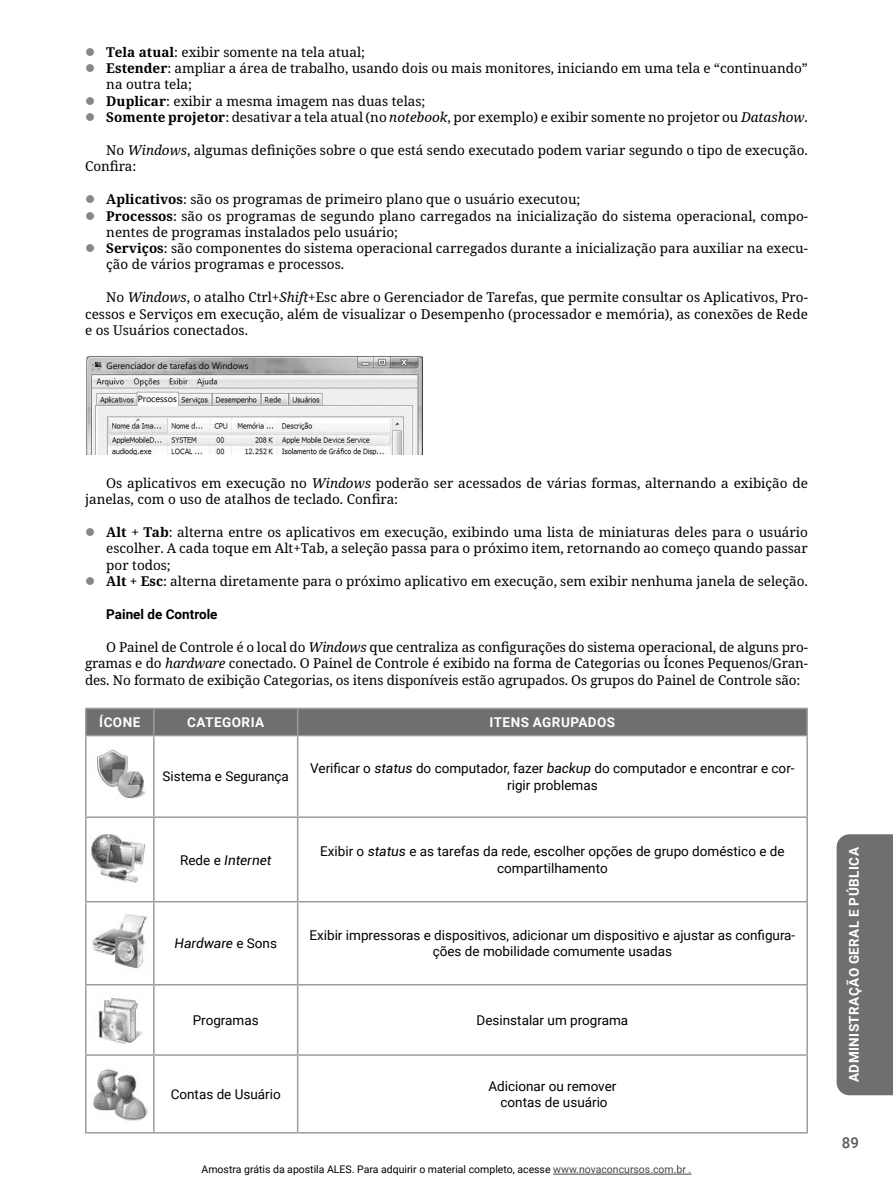
<style>
.page{position:relative;width:893px;height:1191px;background:#fff}
.page>*{position:absolute;margin:0;border:0;box-sizing:border-box;transform-origin:0 0}
.t1{font:500 15px "Roboto";color:#575757}
.Parágrafos{font:13.5px/16.2px "Noto Serif";color:#000}
.Células{font:13.5px/16.2px "Roboto";color:#000;text-align:center}
.Cabeçalho{font:700 13.5px "Roboto";letter-spacing:.035em;color:#fff}
.Células-2{font:italic 13.5px "Roboto";color:#000}
.Subtópico{font:700 13.5px "Roboto";color:#000}
.t2{font:10.5px "Roboto";color:#000}
.Parágrafos-2{font:9px "Segoe UI";color:#000}
.s1{font-weight:700}
.s2{font-style:italic}
.s3{font-style:normal}
.s4{color:#454545}
</style>
<div class="page">
<div style="left:837px;top:834px;width:56px;height:261px;background:#6f6f6f"></div>
<hr style="left:553px;top:1173px;width:138px;height:1px;background:#454545">
<img style="left:86px;top:356px;width:337px;height:98px">
<hr style="left:85px;top:707px;width:69px;height:2px;background:#9c9c9c">
<hr style="left:85px;top:709px;width:2px;height:26px;background:#9c9c9c">
<hr style="left:154px;top:707px;width:144px;height:2px;background:#9c9c9c">
<hr style="left:298px;top:707px;width:510px;height:2px;background:#9c9c9c">
<div style="left:86px;top:709px;width:720px;height:26px;background:#6f6f6f"></div>
<hr style="left:806px;top:709px;width:2px;height:26px;background:#9c9c9c">
<hr style="left:85px;top:735px;width:69px;height:1px;background:#9c9c9c">
<hr style="left:85px;top:736px;width:2px;height:80px;background:#9c9c9c">
<hr style="left:154px;top:735px;width:144px;height:1px;background:#9c9c9c">
<hr style="left:153px;top:736px;width:2px;height:80px;background:#9c9c9c">
<hr style="left:298px;top:735px;width:510px;height:1px;background:#9c9c9c">
<hr style="left:297px;top:736px;width:1px;height:80px;background:#9c9c9c">
<hr style="left:806px;top:736px;width:2px;height:80px;background:#9c9c9c">
<hr style="left:85px;top:816px;width:69px;height:2px;background:#9c9c9c">
<hr style="left:85px;top:818px;width:2px;height:83px;background:#9c9c9c">
<hr style="left:154px;top:816px;width:144px;height:2px;background:#9c9c9c">
<hr style="left:153px;top:818px;width:2px;height:83px;background:#9c9c9c">
<hr style="left:298px;top:816px;width:510px;height:2px;background:#9c9c9c">
<hr style="left:297px;top:818px;width:1px;height:83px;background:#9c9c9c">
<hr style="left:806px;top:818px;width:2px;height:83px;background:#9c9c9c">
<hr style="left:85px;top:901px;width:69px;height:1px;background:#9c9c9c">
<hr style="left:85px;top:902px;width:2px;height:82px;background:#9c9c9c">
<hr style="left:154px;top:901px;width:144px;height:1px;background:#9c9c9c">
<hr style="left:153px;top:902px;width:2px;height:82px;background:#9c9c9c">
<hr style="left:298px;top:901px;width:510px;height:1px;background:#9c9c9c">
<hr style="left:297px;top:902px;width:1px;height:82px;background:#9c9c9c">
<hr style="left:806px;top:902px;width:2px;height:82px;background:#9c9c9c">
<hr style="left:85px;top:984px;width:69px;height:1px;background:#9c9c9c">
<hr style="left:85px;top:985px;width:2px;height:69px;background:#9c9c9c">
<hr style="left:154px;top:984px;width:144px;height:1px;background:#9c9c9c">
<hr style="left:153px;top:985px;width:2px;height:69px;background:#9c9c9c">
<hr style="left:298px;top:984px;width:510px;height:1px;background:#9c9c9c">
<hr style="left:297px;top:985px;width:1px;height:69px;background:#9c9c9c">
<hr style="left:806px;top:985px;width:2px;height:69px;background:#9c9c9c">
<hr style="left:85px;top:1054px;width:69px;height:1px;background:#9c9c9c">
<hr style="left:85px;top:1055px;width:2px;height:77px;background:#9c9c9c">
<hr style="left:154px;top:1054px;width:144px;height:1px;background:#9c9c9c">
<hr style="left:153px;top:1055px;width:2px;height:77px;background:#9c9c9c">
<hr style="left:298px;top:1054px;width:510px;height:1px;background:#9c9c9c">
<hr style="left:297px;top:1055px;width:1px;height:77px;background:#9c9c9c">
<hr style="left:806px;top:1055px;width:2px;height:77px;background:#9c9c9c">
<hr style="left:85px;top:1132px;width:69px;height:1px;background:#9c9c9c">
<hr style="left:154px;top:1132px;width:144px;height:1px;background:#9c9c9c">
<hr style="left:298px;top:1132px;width:510px;height:1px;background:#9c9c9c">
<img style="left:97px;top:750px;width:49px;height:49px">
<img style="left:91px;top:834px;width:55px;height:49px">
<img style="left:92px;top:914px;width:55px;height:55px">
<img style="left:98px;top:998px;width:45px;height:46px">
<img style="left:92px;top:1068px;width:56px;height:53px">
<p class="Parágrafos" style="left:106px;top:44px;width:260px"><span class="s1">Tela atual</span>: exibir somente na tela atual;</p>
<p class="Parágrafos" style="left:106px;top:61px;width:703px"><span class="s1">Estender</span>: ampliar a área de trabalho, usando dois ou mais monitores, iniciando em uma tela e “continuando” na outra tela;</p>
<p class="Parágrafos" style="left:106px;top:93px;width:321px"><span class="s1">Duplicar</span>: exibir a mesma imagem nas duas telas;</p>
<p class="Parágrafos" style="left:106px;top:109px;width:703px"><span class="s1">Somente projetor</span>: desativar a tela atual (no <span class="s2">notebook</span>, por exemplo) e exibir somente no projetor ou <span class="s2">Datashow</span>.</p>
<p class="Parágrafos" style="left:85px;top:142px;width:724px;text-indent:21px">No <span class="s2">Windows</span>, algumas definições sobre o que está sendo executado podem variar segundo o tipo de execução.<br>Confira:</p>
<p class="Parágrafos" style="left:106px;top:192px;width:476px"><span class="s1">Aplicativos</span>: são os programas de primeiro plano que o usuário executou;</p>
<p class="Parágrafos" style="left:106px;top:208px;width:703px"><span class="s1">Processos</span>: são os programas de segundo plano carregados na inicialização do sistema operacional, compo&shy;nentes de programas instalados pelo usuário;</p>
<p class="Parágrafos" style="left:106px;top:240px;width:703px"><span class="s1">Serviços</span>: são componentes do sistema operacional carregados durante a inicialização para auxiliar na execu&shy;ção de vários programas e processos.</p>
<p class="Parágrafos" style="left:85px;top:290px;width:724px;text-align:justify;text-indent:21px">No <span class="s2">Windows</span>, o atalho Ctrl+<span class="s2">Shift</span>+Esc abre o Gerenciador de Tarefas, que permite consultar os Aplicativos, Pro&shy;cessos e Serviços em execução, além de visualizar o Desempenho (processador e memória), as conexões de Rede e os Usuários conectados.</p>
<p class="Parágrafos-2" style="left:107px;top:357px;width:143px">Gerenciador de tarefas do Windows</p>
<p class="Parágrafos-2" style="left:138px;top:390px;width:41px">Processos</p>
<p class="Parágrafos" style="left:85px;top:475px;width:724px;text-indent:21px">Os aplicativos em execução no <span class="s2">Windows</span> poderão ser acessados de várias formas, alternando a exibição de janelas, com o uso de atalhos de teclado. Confira:</p>
<p class="Parágrafos" style="left:106px;top:524px;width:703px;text-align:justify"><span class="s1">Alt + Tab</span>: alterna entre os aplicativos em execução, exibindo uma lista de miniaturas deles para o usuário escolher. A cada toque em Alt+Tab, a seleção passa para o próximo item, retornando ao começo quando passar por todos;</p>
<p class="Parágrafos" style="left:106px;top:573px;width:703px"><span class="s1">Alt + Esc</span>: alterna diretamente para o próximo aplicativo em execução, sem exibir nenhuma janela de seleção.</p>
<p class="Subtópico" style="left:106px;top:605px;width:113px">Painel de Controle</p>
<p class="Parágrafos" style="left:85px;top:639px;width:724px;text-align:justify;text-indent:21px">O Painel de Controle é o local do <span class="s2">Windows</span> que centraliza as configurações do sistema operacional, de alguns pro&shy;gramas e do <span class="s2">hardware</span> conectado. O Painel de Controle é exibido na forma de Categorias ou Ícones Pequenos/Gran&shy;des. No formato de exibição Categorias, os itens disponíveis estão agrupados. Os grupos do Painel de Controle são:</p>
<p class="Cabeçalho" style="left:99px;top:713px;width:43px">ÍCONE</p>
<p class="Cabeçalho" style="left:187px;top:713px;width:79px">CATEGORIA</p>
<p class="Cabeçalho" style="left:490px;top:713px;width:127px">ITENS AGRUPADOS</p>
<p class="Células" style="left:162px;top:768px;width:128px">Sistema e Segurança</p>
<p class="Células" style="left:310px;top:760px;width:486px">Verificar o <span class="s2">status</span> do computador, fazer <span class="s2">backup</span> do computador e encontrar e cor&shy;rigir problemas</p>
<p class="Células-2" style="left:180px;top:850px;width:93px"><span class="s3">Rede e</span> Internet</p>
<p class="Células" style="left:320px;top:843px;width:466px">Exibir o <span class="s2">status</span> e as tarefas da rede, escolher opções de grupo doméstico e de compartilhamento</p>
<p class="Células-2" style="left:175px;top:934px;width:104px">Hardware <span class="s3">e Sons</span></p>
<p class="Células" style="left:309px;top:926px;width:487px">Exibir impressoras e dispositivos, adicionar um dispositivo e ajustar as configura&shy;ções de mobilidade comumente usadas</p>
<p class="Células" style="left:193px;top:1011px;width:68px">Programas</p>
<p class="Células" style="left:477px;top:1011px;width:153px">Desinstalar um programa</p>
<p class="Células" style="left:171px;top:1085px;width:112px">Contas de Usuário</p>
<p class="Células" style="left:488px;top:1077px;width:130px">Adicionar ou remover</p>
<p class="Células" style="left:501px;top:1093px;width:109px">contas de usuário</p>
<p class="t2" style="left:202px;top:1162px;width:491px">Amostra grátis da apostila ALES. Para adquirir o material completo, acesse <span class="s4">www.novaconcursos.com.br .</span></p>
<p class="Cabeçalho" style="left:845px;top:1082px;width:236px;rotate:-90deg">ADMINISTRAÇÃO GERAL E PÚBLICA</p>
<p class="t1" style="left:842px;top:1132px;width:19px">89</p>
</div>
